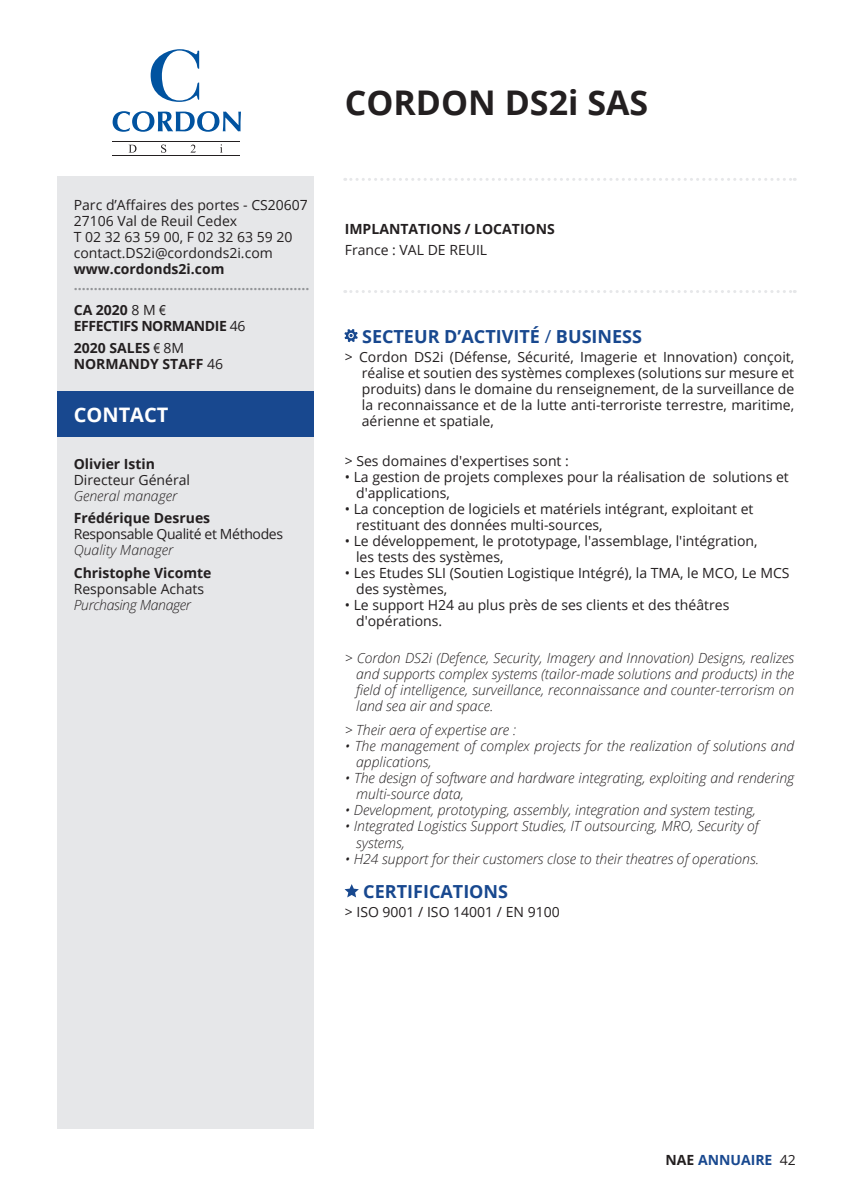
<style>
.page{position:relative;width:851px;height:1191px;background:#fff}
.page>*{position:absolute;margin:0;border:0;box-sizing:border-box;transform-origin:0 0}
.t1{font:700 34px "Open Sans";color:#231f20}
.t2{font:700 20px "Open Sans";color:#fff}
.t3{font:700 18px "Open Sans";color:#18488f}
.t4{font:14px/16px "Open Sans";color:#231f20}
.t5{font:italic 300 14px/16px "Open Sans";color:#231f20}
.t6{font:700 14px "Open Sans";color:#231f20}
.t7{font:700 14px/24.6px "Open Sans";color:#939598}
.t8{font:700 14px/21.6px "Open Sans";letter-spacing:-.03em;color:#231f20}
.t9{font:14px "Open Sans";letter-spacing:-.025em;color:#231f20}
.t10{font:italic 300 14px "Open Sans";letter-spacing:-.025em;color:#231f20}
.t11{font:700 14px "Open Sans";color:#18488f}
.s1{color:#231f20}
.s2{font-weight:400;color:#231f20}
.s3{font-family:"Arial Narrow";font-weight:400;color:#231f20}
.s4{font-weight:400}
.s5{font-family:"Arial Narrow";font-weight:400}
</style>
<div class="page">
<svg style="left:345px;top:178px;width:450px;height:3px"></svg>
<div style="left:57px;top:176px;width:256px;height:952px;background:#e6e7e9"></div>
<svg style="left:345px;top:329px;width:12px;height:13px"></svg>
<svg style="left:345px;top:884px;width:13px;height:13px"></svg>
<div style="left:57px;top:392px;width:256px;height:45px;background:#18488f"></div>
<svg style="left:113px;top:111px;width:128px;height:21px"></svg>
<hr style="left:112px;top:141px;width:127px;height:1px;background:#231f20">
<hr style="left:112px;top:155px;width:127px;height:1px;background:#231f20">
<svg style="left:151px;top:49px;width:48px;height:53px"></svg>
<svg style="left:129px;top:145px;width:7px;height:8px"></svg>
<svg style="left:161px;top:145px;width:5px;height:8px"></svg>
<svg style="left:190px;top:145px;width:6px;height:8px"></svg>
<svg style="left:220px;top:144px;width:2px;height:9px"></svg>
<svg style="left:345px;top:290px;width:450px;height:3px"></svg>
<p class="t4" style="left:74px;top:196px;width:236px">Parc d’Affaires des portes - CS20607<br>27106 Val de Reuil Cedex<br>T 02 32 63 59 00, F 02 32 63 59 20 contact.DS2i@cordonds2i.com</p>
<p class="t6" style="left:74px;top:259px;width:152px">www.cordonds2i.com</p>
<p class="t7" style="left:74px;top:272px;width:237px">...........................................................<br><span class="s1">CA 2020</span> <span class="s2">8 M</span> <span class="s3">€</span></p>
<p class="t8" style="left:74px;top:315px;width:173px">EFFECTIFS NORMANDIE <span class="s4">46<br></span>2020 SALES <span class="s5">€</span> <span class="s4">8M</span></p>
<p class="t6" style="left:74px;top:354px;width:151px">NORMANDY STAFF <span class="s4">46</span></p>
<h2 class="t2" style="left:74px;top:400px;width:96px">CONTACT</h2>
<p class="t6" style="left:74px;top:454px;width:83px">Olivier Istin</p>
<p class="t4" style="left:74px;top:471px;width:118px">Directeur Général</p>
<p class="t5" style="left:74px;top:487px;width:105px">General manager</p>
<p class="t6" style="left:74px;top:507px;width:138px">Frédérique Desrues</p>
<p class="t9" style="left:74px;top:524px;width:211px">Responsable Qualité et Méthodes</p>
<p class="t5" style="left:74px;top:541px;width:101px">Quality Manager</p>
<p class="t6" style="left:74px;top:563px;width:139px">Christophe Vicomte</p>
<p class="t4" style="left:74px;top:581px;width:132px">Responsable Achats</p>
<p class="t10" style="left:74px;top:595px;width:119px">Purchasing Manager</p>
<h1 class="t1" style="left:345px;top:79px;width:305px">CORDON DS2i SAS</h1>
<p class="t6" style="left:345px;top:219px;width:212px">IMPLANTATIONS / LOCATIONS</p>
<p class="t4" style="left:345px;top:242px;width:144px">France : VAL DE REUIL</p>
<p class="t3" style="left:362px;top:323px;width:281px">SECTEUR D’ACTIVITÉ <span class="s4">/</span> BUSINESS</p>
<p class="t4" style="left:362px;top:348px;width:434px;text-align:justify;text-indent:-17px">&gt; Cordon DS2i (Défense, Sécurité, Imagerie et Innovation) conçoit, réalise et soutien des systèmes complexes (solutions sur mesure et produits) dans le domaine du renseignement, de la surveillance de la reconnaissance et de la lutte anti-terroriste terrestre, maritime, aérienne et spatiale,</p>
<p class="t4" style="left:345px;top:452px;width:226px">&gt; Ses domaines d'expertises sont :</p>
<p class="t4" style="left:356px;top:468px;width:434px;text-indent:-11px">• La gestion de projets complexes pour la réalisation de solutions et d'applications,</p>
<p class="t4" style="left:356px;top:500px;width:399px;text-indent:-11px">• La conception de logiciels et matériels intégrant, exploitant et restituant des données multi-sources,</p>
<p class="t4" style="left:356px;top:532px;width:403px;text-indent:-11px">• Le développement, le prototypage, l'assemblage, l'intégration, les tests des systèmes,</p>
<p class="t4" style="left:356px;top:564px;width:435px;text-indent:-11px">• Les Etudes SLI (Soutien Logistique Intégré), la TMA, le MCO, Le MCS des systèmes,</p>
<p class="t4" style="left:356px;top:596px;width:374px;text-indent:-11px">• Le support H24 au plus près de ses clients et des théâtres d'opérations.</p>
<p class="t5" style="left:356px;top:650px;width:439px;text-align:justify;text-indent:-11px">&gt; Cordon DS2i (Defence, Security, Imagery and Innovation) Designs, realizes and supports complex systems (tailor-made solutions and products) in the field of intelligence, surveillance, reconnaissance and counter-terrorism on land sea air and space.</p>
<p class="t5" style="left:345px;top:722px;width:173px">&gt; Their aera of expertise are :</p>
<p class="t5" style="left:356px;top:738px;width:439px;text-indent:-11px">• The management of complex projects for the realization of solutions and applications,</p>
<p class="t5" style="left:356px;top:770px;width:439px;text-indent:-11px">• The design of software and hardware integrating, exploiting and rendering multi-source data,</p>
<p class="t5" style="left:345px;top:802px;width:412px">• Development, prototyping, assembly, integration and system testing,</p>
<p class="t5" style="left:356px;top:818px;width:404px;text-indent:-11px">• Integrated Logistics Support Studies, IT outsourcing, MRO, Security of systems,</p>
<p class="t5" style="left:345px;top:850px;width:415px">• H24 support for their customers close to their theatres of operations.</p>
<p class="t3" style="left:363px;top:879px;width:146px">CERTIFICATIONS</p>
<p class="t4" style="left:345px;top:903px;width:216px">&gt; ISO 9001 / ISO 14001 / EN 9100</p>
<p class="t11" style="left:665px;top:1150px;width:132px"><span class="s1">NAE</span> ANNUAIRE <span class="s2">42</span></p>
</div>
